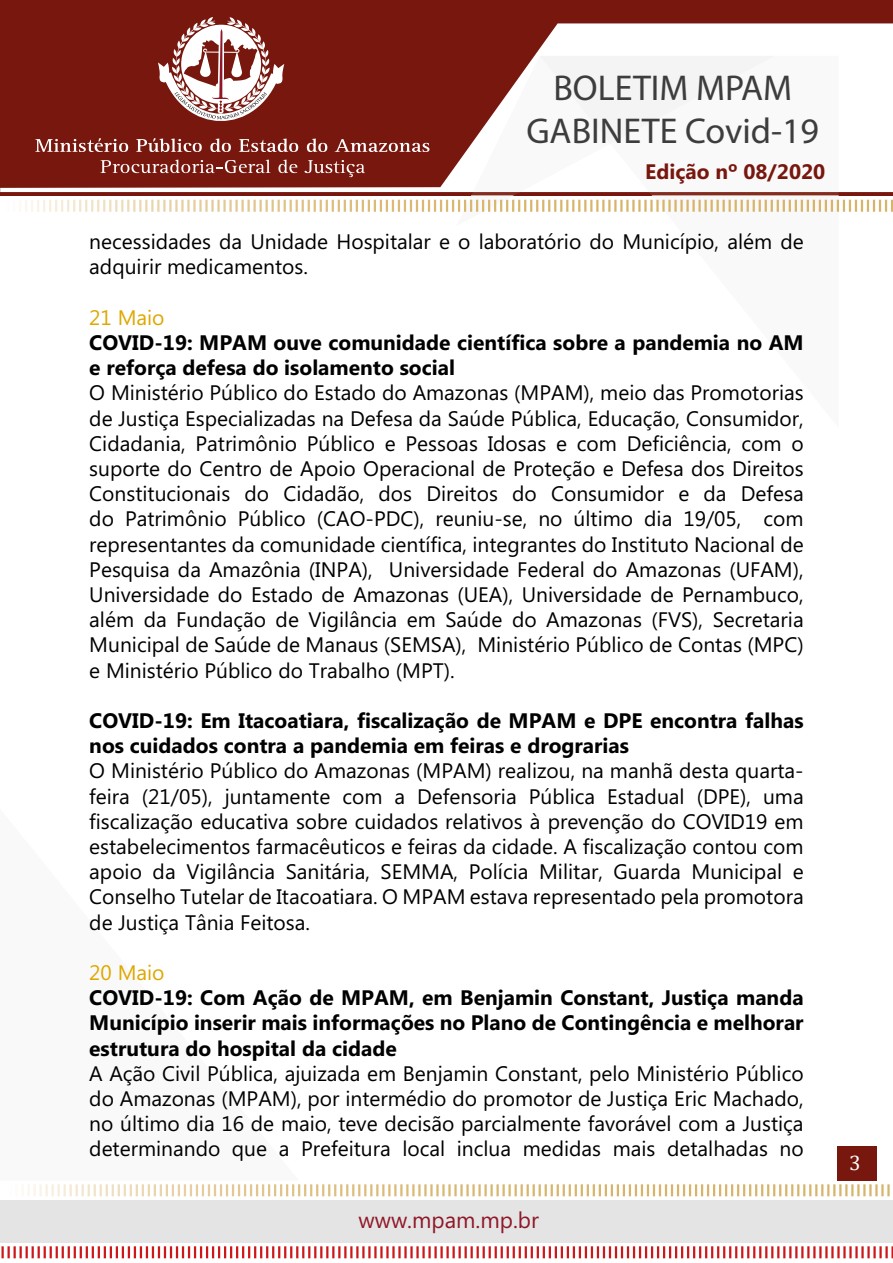
<style>
.page{position:relative;width:893px;height:1263px;background:#fff}
.page>*{position:absolute;margin:0;border:0;box-sizing:border-box;transform-origin:0 0}
.t1{font:36px/43.2px "Myriad Pro";color:#3c3d3c;text-align:center}
.t2{font:22.5px "Microsoft Phags Pa";color:#8f1728}
.t3{font:21px/25.2px "Microsoft Phags Pa";color:#000;text-align:justify}
.t4{font:700 21px/25.2px "Microsoft Phags Pa";color:#000}
.t5{font:700 21px "Microsoft Phags Pa";color:#78170e}
.t6{font:21px "Microsoft Phags Pa";color:#dea800}
.t7{font:21px "Cambria";color:#fff}
</style>
<div class="page">
<div style="left:837px;top:1146px;width:40px;height:34px;background:#78170e"></div>
<div style="left:0;top:0;width:893px;height:195px;background:#78170e"></div>
<div style="left:1px;top:1200px;width:892px;height:43px;background:#e4e4e4"></div>
<svg style="left:2px;top:1246px;width:891px;height:12px"></svg>
<svg style="left:22px;top:1184px;width:868px;height:12px"></svg>
<svg style="left:1px;top:17px;width:892px;height:195px"></svg>
<h1 class="t1" style="left:526px;top:65px;width:294px">BOLETIM MPAM<br>GABINETE Covid-19</h1>
<p class="t5" style="left:645px;top:157px;width:181px">Edição nº 08/2020</p>
<p class="t3" style="left:89px;top:228px;width:716px">necessidades da Unidade Hospitalar e o laboratório do Município, além de adquirir medicamentos.</p>
<p class="t6" style="left:89px;top:303px;width:77px">21 Maio</p>
<p class="t4" style="left:89px;top:329px;width:716px">COVID-19: MPAM ouve comunidade científica sobre a pandemia no AM e reforça defesa do isolamento social</p>
<p class="t3" style="left:89px;top:379px;width:716px">O Ministério Público do Estado do Amazonas (MPAM), meio das Promotorias de Justiça Especializadas na Defesa da Saúde Pública, Educação, Consumidor, Cidadania, Patrimônio Público e Pessoas Idosas e com Deficiência, com o suporte do Centro de Apoio Operacional de Proteção e Defesa dos Direitos Constitucionais do Cidadão, dos Direitos do Consumidor e da Defesa do Patrimônio Público (CAO-PDC), reuniu-se, no último dia 19/05, com representantes da comunidade científica, integrantes do Instituto Nacional de Pesquisa da Amazônia (INPA), Universidade Federal do Amazonas (UFAM), Universidade do Estado de Amazonas (UEA), Universidade de Pernambuco, além da Fundação de Vigilância em Saúde do Amazonas (FVS), Secretaria Municipal de Saúde de Manaus (SEMSA), Ministério Público de Contas (MPC) e Ministério Público do Trabalho (MPT).</p>
<p class="t4" style="left:89px;top:707px;width:716px">COVID-19: Em Itacoatiara, fiscalização de MPAM e DPE encontra falhas nos cuidados contra a pandemia em feiras e drograrias</p>
<p class="t3" style="left:89px;top:757px;width:716px">O Ministério Público do Amazonas (MPAM) realizou, na manhã desta quarta&shy;feira (21/05), juntamente com a Defensoria Pública Estadual (DPE), uma fiscalização educativa sobre cuidados relativos à prevenção do COVID19 em estabelecimentos farmacêuticos e feiras da cidade. A fiscalização contou com apoio da Vigilância Sanitária, SEMMA, Polícia Militar, Guarda Municipal e Conselho Tutelar de Itacoatiara. O MPAM estava representado pela promotora de Justiça Tânia Feitosa.</p>
<p class="t6" style="left:89px;top:958px;width:77px">20 Maio</p>
<p class="t4" style="left:89px;top:984px;width:716px;text-align:justify">COVID-19: Com Ação de MPAM, em Benjamin Constant, Justiça manda Município inserir mais informações no Plano de Contingência e melhorar estrutura do hospital da cidade</p>
<p class="t3" style="left:89px;top:1060px;width:716px">A Ação Civil Pública, ajuizada em Benjamin Constant, pelo Ministério Público do Amazonas (MPAM), por intermédio do promotor de Justiça Eric Machado, no último dia 16 de maio, teve decisão parcialmente favorável com a Justiça determinando que a Prefeitura local inclua medidas mais detalhadas no</p>
<p class="t2" style="left:358px;top:1204px;width:182px">www.mpam.mp.br</p>
<p class="t7" style="left:849px;top:1151px;width:13px">3</p>
</div>
